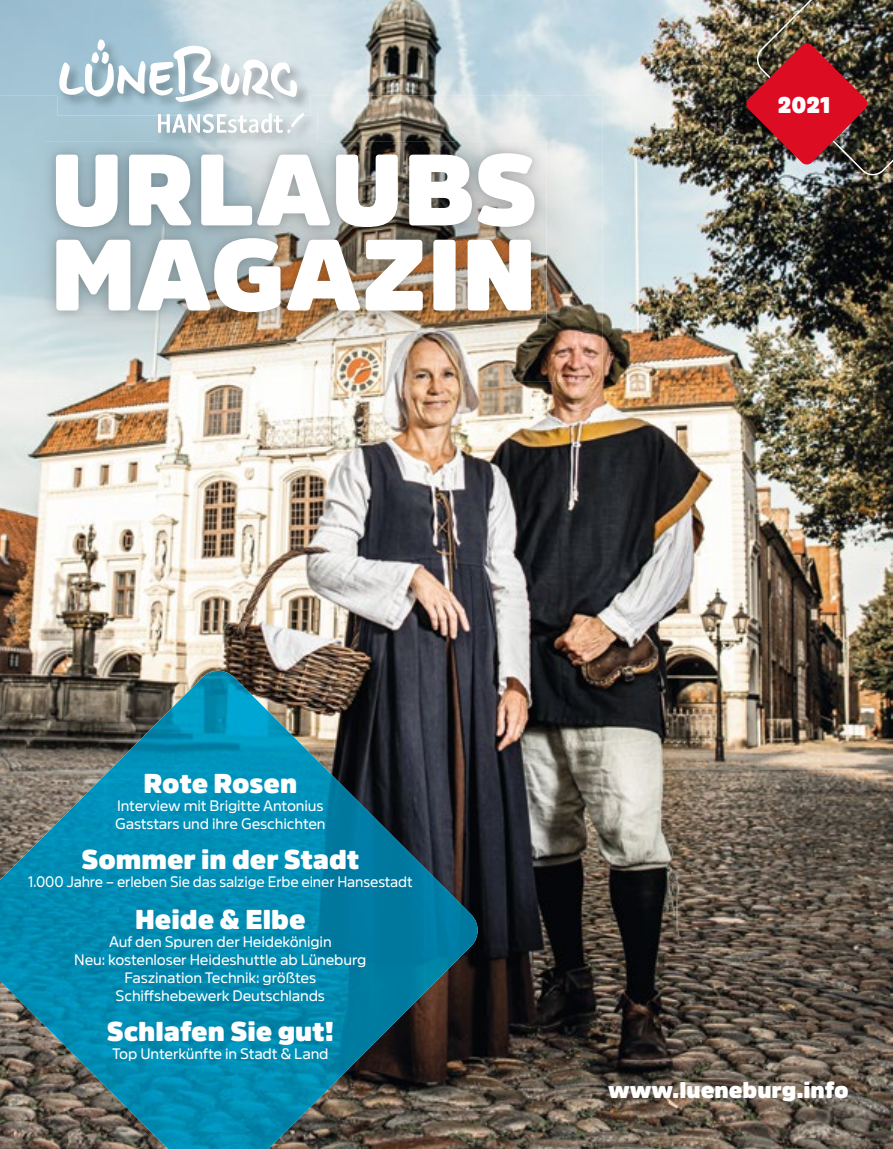
<style>
.page{position:relative;width:893px;height:1149px;background:#fff}
.page>*{position:absolute;margin:0;border:0;box-sizing:border-box;transform-origin:0 0}
.t1{font:900 99.9px/85.1px "Amsi Pro Normal";letter-spacing:.01em;color:#fff}
.t2{font:900 27px "Amsi Pro Normal";color:#fff}
.t3{font:900 22.5px "Amsi Pro Normal";color:#fff}
.t4{font:15px/18px "Amsi Pro Normal";letter-spacing:-.01em;color:#fff}
.t5{font:15px "Amsi Pro Normal";letter-spacing:-.01em;color:#fff;scale:.96 1}
</style>
<div class="page">
<img style="left:0;top:0;width:893px;height:1148px">
<img style="left:746px;top:0;width:147px;height:177px">
<div style="left:0;top:96px;width:156px;height:47px;background:#a6c6d4"></div>
<img style="left:311px;top:96px;width:292px;height:47px">
<img style="left:0;top:143px;width:49px;height:239px">
<img style="left:503px;top:143px;width:100px;height:239px">
<img style="left:49px;top:324px;width:454px;height:58px">
<img style="left:44px;top:141px;width:503px;height:183px">
<img style="left:304px;top:116px;width:7px;height:17px">
<img style="left:156px;top:141px;width:161px;height:5px">
<img style="left:57px;top:38px;width:254px;height:78px">
<img style="left:156px;top:112px;width:155px;height:4px">
<svg style="left:158px;top:113px;width:146px;height:20px"></svg>
<svg style="left:59px;top:39px;width:238px;height:63px"></svg>
<img style="left:106px;top:670px;width:214px;height:478px">
<img style="left:53px;top:773px;width:54px;height:313px">
<img style="left:319px;top:762px;width:55px;height:335px">
<img style="left:0;top:826px;width:53px;height:207px">
<img style="left:373px;top:816px;width:54px;height:228px">
<img style="left:426px;top:869px;width:54px;height:121px">
<h1 class="t1" style="left:51px;top:135px;width:488px">URLAUBS<br>MAGAZIN</h1>
<h3 class="t3" style="left:778px;top:87px;width:54px">2021</h3>
<h2 class="t2" style="left:144px;top:761px;width:155px">Rote Rosen</h2>
<p class="t4" style="left:115px;top:794px;width:212px">Interview mit Brigitte Antonius<br>Gaststars und ihre Geschichten</p>
<h2 class="t2" style="left:81px;top:837px;width:280px">Sommer in der Stadt</h2>
<p class="t5" style="left:28px;top:869px;width:402px">1.000 Jahre – erleben Sie das salzige Erbe einer Hansestadt</p>
<h2 class="t2" style="left:135px;top:897px;width:172px">Heide &amp; Elbe</h2>
<p class="t4" style="left:74px;top:930px;width:294px;text-align:center">Auf den Spuren der Heidekönigin<br>Neu: kostenloser Heideshuttle ab Lüneburg Faszination Technik: größtes Schiffshebewerk Deutschlands</p>
<h2 class="t2" style="left:107px;top:1009px;width:229px">Schlafen Sie gut!</h2>
<p class="t4" style="left:112px;top:1042px;width:218px">Top Unterkünfte in Stadt &amp; Land</p>
<h3 class="t3" style="left:608px;top:1071px;width:242px">www.lueneburg.info</h3>
</div>
